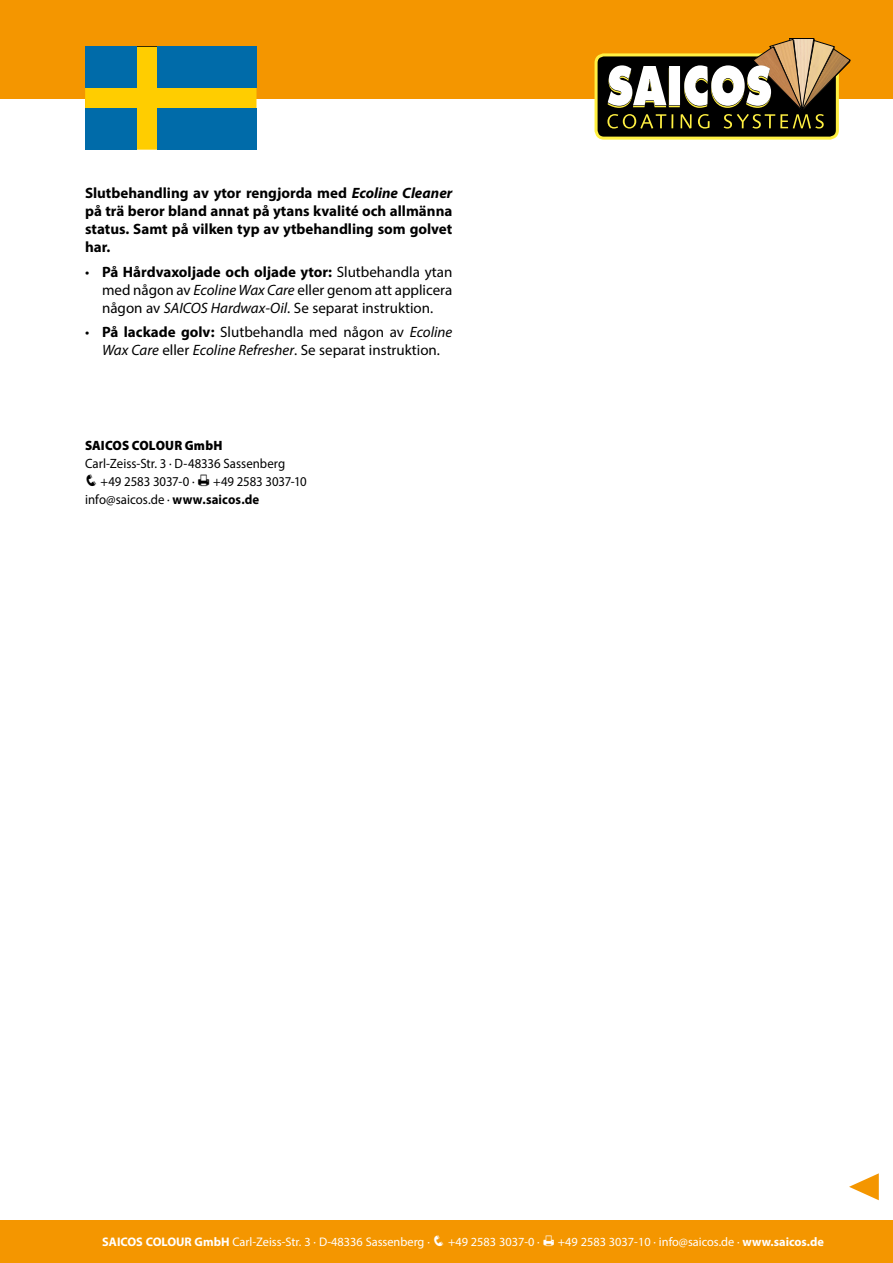
<style>
.page{position:relative;width:893px;height:1263px;background:#fff}
.page>*{position:absolute;margin:0;border:0;box-sizing:border-box;transform-origin:0 0}
.t1{font:15px/18px "Myriad Pro";color:#000;text-align:justify}
.t2{font:700 15px/18px "Myriad Pro";color:#000;text-align:justify}
.t3{font:13.5px/18px "Myriad Pro";color:#000;scale:.95 1}
.t4{font:900 13.5px "Myriad Pro";letter-spacing:.01em;color:#000;scale:.95 1}
.t5{font:12.45px "Myriad Pro";color:#fff}
.s1{font-style:italic}
.s2{font-weight:700}
</style>
<div class="page">
<div style="left:0;top:0;width:893px;height:99px;background:#f49600"></div>
<div style="left:596px;top:55px;width:241px;height:83px;background:#000;border-radius:8px"></div>
<div style="left:594px;top:53px;width:245px;height:87px;border:3px solid #fff042;border-radius:8px"></div>
<svg style="left:607px;top:38px;width:243px;height:91px"></svg>
<div style="left:0;top:1220px;width:893px;height:43px;background:#f49600"></div>
<svg style="left:849px;top:1173px;width:30px;height:27px"></svg>
<div style="left:85px;top:47px;width:171px;height:103px;background:#ffcd00"></div>
<div style="left:157px;top:47px;width:99px;height:41px;background:#006ba9"></div>
<div style="left:157px;top:109px;width:99px;height:41px;background:#006ba9"></div>
<div style="left:85px;top:47px;width:52px;height:41px;background:#006ba9"></div>
<div style="left:85px;top:109px;width:52px;height:41px;background:#006ba9"></div>
<p class="t2" style="left:85px;top:184px;width:369px">Slutbehandling av ytor rengjorda med <span class="s1">Ecoline Cleaner </span>på trä beror bland annat på ytans kvalité och allmänna status. Samt på vilken typ av ytbehandling som golvet har.</p>
<p class="t1" style="left:102px;top:262px;width:352px;text-indent:-17px">• <span class="s2">På Hårdvaxoljade och oljade ytor:</span> Slutbehandla ytan med någon av <span class="s1">Ecoline Wax Care</span> eller genom att applicera någon av <span class="s1">SAICOS Hardwax-Oil</span>. Se separat instruktion.</p>
<p class="t1" style="left:85px;top:323px;width:369px;text-align:center">• <span class="s2">På lackade golv:</span> Slutbehandla med någon av <span class="s1">Ecoline<br>Wax Care</span> eller <span class="s1">Ecoline Refresher</span>. Se separat instruktion.</p>
<p class="t4" style="left:85px;top:436px;width:146px">SAICOS COLOUR GmbH</p>
<p class="t3" style="left:85px;top:454px;width:212px">Carl-Zeiss-Str. 3 · D-48336 Sassenberg</p>
<p class="t3" style="left:85px;top:472px;width:117px">❑ +49 2583 3037-0 ·</p>
<p class="t3" style="left:85px;top:472px;width:235px;text-indent:128px">+49 2583 3037-10 info@saicos.de · <span class="s2">www.saicos.de</span></p>
<p class="t5" style="left:102px;top:1234px;width:439px"><span class="s2">SAICOS COLOUR GmbH</span> Carl-Zeiss-Str. 3 · D-48336 Sassenberg · ❑ +49 2583 3037-0 ·</p>
<p class="t5" style="left:558px;top:1234px;width:267px">+49 2583 3037-10 · info@saicos.de · <span class="s2">www.saicos.de</span></p>
</div>
